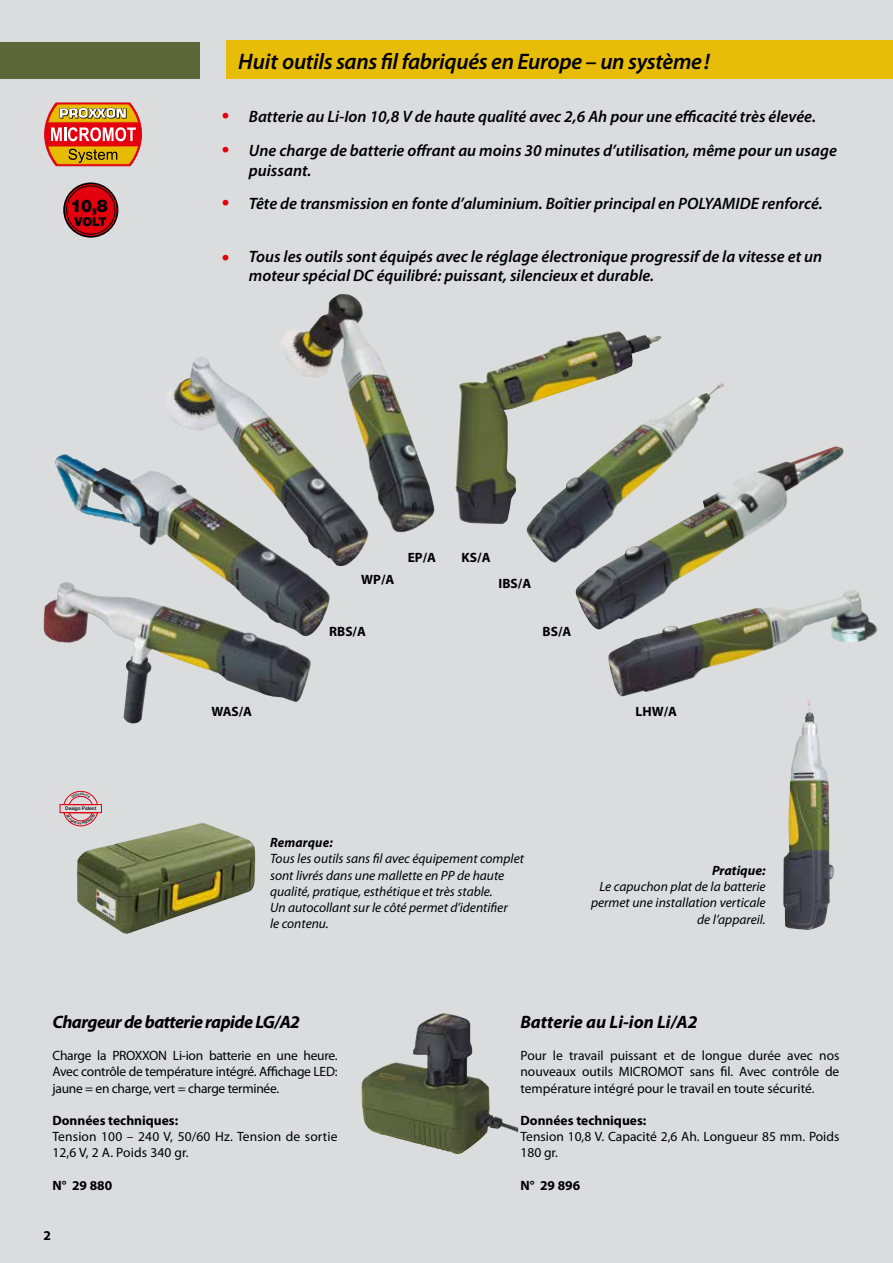
<style>
.page{position:relative;width:893px;height:1263px;background:#dadcde}
.page>*{position:absolute;margin:0;border:0;box-sizing:border-box;transform-origin:0 0}
.t1{font:italic 600 24px/34.8px "Myriad Pro";color:#e3000f}
.t2{font:italic 600 22.5px "Myriad Pro";letter-spacing:-.015em;color:#000}
.t3{font:italic 700 18px "Myriad Pro";letter-spacing:-.03em;color:#000}
.t4{font:italic 700 18px "Myriad Pro";color:#000}
.t5{font:900 17.4px "Helvetica Neue LT Std";color:#000;scale:.95 1}
.t6{font:italic 600 16.5px/33.3px "Myriad Pro";color:#000}
.t7{font:13.5px/16.2px "Myriad Pro";color:#000;text-align:justify}
.t8{font:italic 13.5px/16.2px "Myriad Pro";color:#000}
.t9{font:700 13.5px "Myriad Pro";color:#000}
.t10{font:900 12.15px "Helvetica Neue LT Std";color:#000}
.t11{font:500 4.8px "Helvetica Neue LT Std";color:#000}
.s1{font-weight:700}
</style>
<div class="page">
<img style="left:163px;top:357px;width:206px;height:210px">
<img style="left:44px;top:582px;width:113px;height:142px">
<img style="left:55px;top:454px;width:85px;height:82px">
<img style="left:527px;top:382px;width:197px;height:181px">
<img style="left:608px;top:590px;width:270px;height:107px">
<img style="left:575px;top:446px;width:269px;height:185px">
<img style="left:280px;top:294px;width:154px;height:239px">
<img style="left:455px;top:331px;width:206px;height:193px">
<div style="left:226px;top:40px;width:667px;height:39px;background:#e7bd09"></div>
<div style="left:0;top:43px;width:200px;height:36px;background:#5c6739"></div>
<svg style="left:44px;top:102px;width:98px;height:65px;background:#da7c41"></svg>
<svg style="left:64px;top:183px;width:54px;height:54px"></svg>
<div style="left:63px;top:182px;width:55px;height:56px;border:2px solid #000;border-radius:50%"></div>
<div style="left:67px;top:186px;width:48px;height:48px;background:#e3000f;border-radius:50%"></div>
<div style="left:67px;top:186px;width:48px;height:48px;border:1px solid #000;border-radius:50%"></div>
<img style="left:361px;top:1013px;width:157px;height:141px">
<img style="left:77px;top:823px;width:178px;height:111px">
<img style="left:783px;top:700px;width:51px;height:230px">
<svg style="left:60px;top:791px;width:42px;height:35px"></svg>
<p class="t5" style="left:71px;top:195px;width:41px">10,8</p>
<p class="t10" style="left:75px;top:215px;width:33px">VOLT</p>
<p class="t1" style="left:222px;top:96px;width:9px">• •</p>
<p class="t1" style="left:222px;top:183px;width:9px">•</p>
<p class="t1" style="left:222px;top:237px;width:9px">•</p>
<p class="t2" style="left:238px;top:47px;width:473px">Huit outils sans fil fabriqués en Europe – un système!</p>
<p class="t6" style="left:249px;top:100px;width:589px">Batterie au Li-Ion 10,8 V de haute qualité avec 2,6 Ah pour une efficacité très élevée.<br>Une charge de batterie offrant au moins 30 minutes d’utilisation, même pour un usage</p>
<p class="t6" style="left:249px;top:153px;width:575px">puissant.<br>Tête de transmission en fonte d’aluminium. Boîtier principal en POLYAMIDE renforcé.</p>
<p class="t6" style="left:249px;top:246px;width:575px;line-height:19.8px">Tous les outils sont équipés avec le réglage électronique progressif de la vitesse et un moteur spécial DC équilibré: puissant, silencieux et durable.</p>
<p class="t11" style="left:65px;top:806px;width:33px">Design Patent</p>
<p class="t9" style="left:361px;top:571px;width:35px">WP/A</p>
<p class="t9" style="left:408px;top:548px;width:30px">EP/A</p>
<p class="t9" style="left:462px;top:548px;width:30px">KS/A</p>
<p class="t9" style="left:499px;top:575px;width:34px">IBS/A</p>
<p class="t9" style="left:329px;top:622px;width:38px">RBS/A</p>
<p class="t9" style="left:543px;top:622px;width:30px">BS/A</p>
<p class="t9" style="left:211px;top:702px;width:42px">WAS/A</p>
<p class="t9" style="left:635px;top:702px;width:43px">LHW/A</p>
<p class="t8" style="left:270px;top:834px;width:256px"><span class="s1">Remarque:<br></span>Tous les outils sans fil avec équipement complet sont livrés dans une mallette en PP de haute qualité, pratique, esthétique et très stable.<br>Un autocollant sur le côté permet d’identifier<br>le contenu.</p>
<p class="t8" style="left:591px;top:862px;width:176px;text-align:right"><span class="s1">Pratique:<br></span>Le capuchon plat de la batterie permet une installation verticale de l’appareil.</p>
<p class="t3" style="left:52px;top:1010px;width:249px">Chargeur de batterie rapide LG/A2</p>
<p class="t7" style="left:52px;top:1047px;width:287px">Charge la PROXXON Li-ion batterie en une heure.<br>Avec contrôle de température intégré. Affichage LED: jaune = en charge, vert = charge terminée.</p>
<p class="t7" style="left:52px;top:1112px;width:287px;text-align:left"><span class="s1">Données techniques:<br></span>Tension 100 – 240 V, 50/60 Hz. Tension de sortie<br>12,6 V, 2 A. Poids 340 gr.</p>
<p class="t9" style="left:52px;top:1176px;width:61px">N° 29 880</p>
<p class="t9" style="left:44px;top:1227px;width:9px">2</p>
<p class="t4" style="left:520px;top:1010px;width:178px">Batterie au Li-ion Li/A2</p>
<p class="t7" style="left:520px;top:1047px;width:320px">Pour le travail puissant et de longue durée avec nos nouveaux outils MICROMOT sans fil. Avec contrôle de température intégré pour le travail en toute sécurité.</p>
<p class="t7" style="left:520px;top:1112px;width:320px;text-align:left"><span class="s1">Données techniques:<br></span>Tension 10,8 V. Capacité 2,6 Ah. Longueur 85 mm. Poids<br>180 gr.</p>
<p class="t9" style="left:520px;top:1176px;width:61px">N° 29 896</p>
</div>
